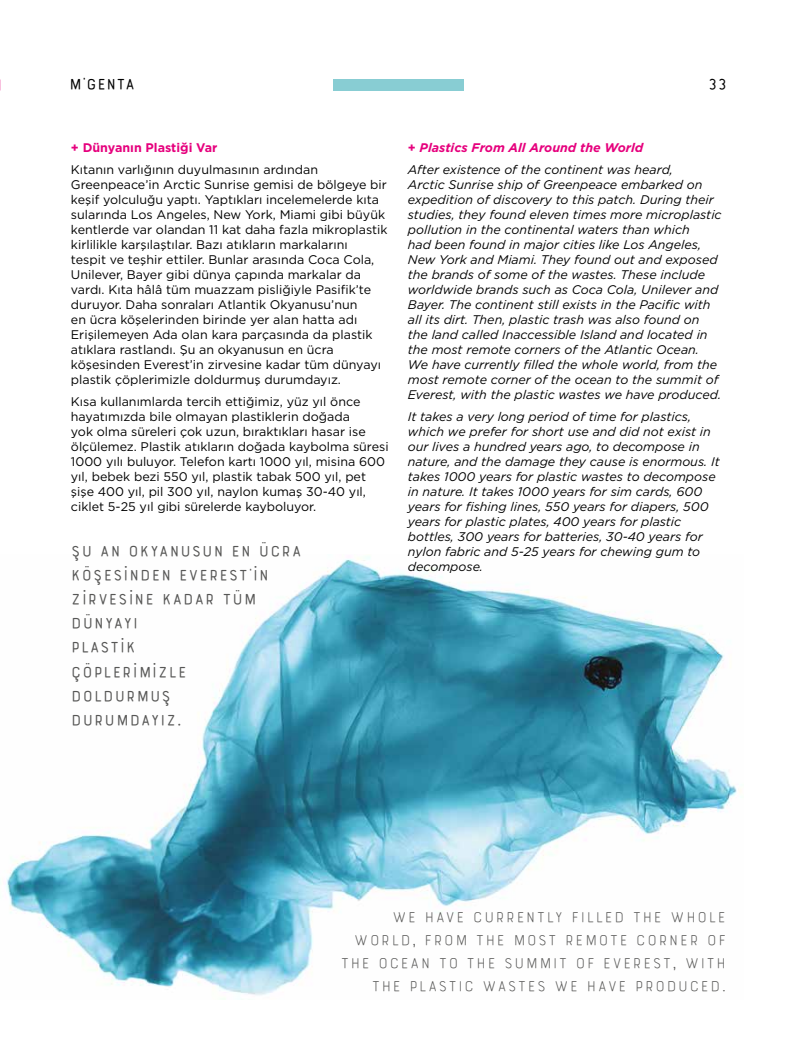
<style>
.page{position:relative;width:798px;height:1063px;background:#fff}
.page>*{position:absolute;margin:0;border:0;box-sizing:border-box;transform-origin:0 0}
.t1{font:500 17.5px/22.9px "Bourton Line";letter-spacing:.025em;color:#575756;text-align:right}
.t2{font:700 17.5px/24px "Bourton Line";letter-spacing:.025em;color:#575756}
.t3{font:700 17.5px "Bourton Line";color:#000}
.t4{font:italic 12.5px/15px "Gotham";color:#000}
.t5{font:12.5px/15px "Gotham";color:#000}
.t6{font:700 12.5px "Gotham";color:#e6007d}
.s1{font-weight:700;font-style:normal;color:#e6007d}
.s2{font-weight:700;color:#e6007d}
</style>
<div class="page">
<img style="left:6px;top:556px;width:735px;height:440px">
<div style="left:334px;top:80px;width:130px;height:11px;background:#88cdd3"></div>
<h1 class="t3" style="left:69px;top:74px;width:68px">M'GENTA</h1>
<h1 class="t3" style="left:707px;top:74px;width:21px">33</h1>
<p class="t6" style="left:71px;top:139px;width:148px">+ Dünyanın Plastiği Var</p>
<p class="t5" style="left:71px;top:162px;width:318px">Kıtanın varlığının duyulmasının ardından Greenpeace’in Arctic Sunrise gemisi de bölgeye bir keşif yolculuğu yaptı. Yaptıkları incelemelerde kıta sularında Los Angeles, New York, Miami gibi büyük kentlerde var olandan 11 kat daha fazla mikroplastik kirlilikle karşılaştılar. Bazı atıkların markalarını<br>tespit ve teşhir ettiler. Bunlar arasında Coca Cola, Unilever, Bayer gibi dünya çapında markalar da vardı. Kıta hâlâ tüm muazzam pisliğiyle Pasifik’te duruyor. Daha sonraları Atlantik Okyanusu’nun<br>en ücra köşelerinden birinde yer alan hatta adı Erişilemeyen Ada olan kara parçasında da plastik atıklara rastlandı. Şu an okyanusun en ücra köşesinden Everest’in zirvesine kadar tüm dünyayı plastik çöplerimizle doldurmuş durumdayız.</p>
<p class="t5" style="left:71px;top:394px;width:319px">Kısa kullanımlarda tercih ettiğimiz, yüz yıl önce hayatımızda bile olmayan plastiklerin doğada<br>yok olma süreleri çok uzun, bıraktıkları hasar ise ölçülemez. Plastik atıkların doğada kaybolma süresi 1000 yılı buluyor. Telefon kartı 1000 yıl, misina 600 yıl, bebek bezi 550 yıl, plastik tabak 500 yıl, pet şişe 400 yıl, pil 300 yıl, naylon kumaş 30-40 yıl, ciklet 5-25 yıl gibi sürelerde kayboluyor.</p>
<h1 class="t2" style="left:71px;top:540px;width:232px">ŞU AN OKYANUSUN EN ÜCRA<br>KÖŞESİNDEN EVEREST’İN<br>ZİRVESİNE KADAR TÜM<br>DÜNYAYI<br>PLASTİK<br>ÇÖPLERİMİZLE<br>DOLDURMUŞ<br>DURUMDAYIZ.</h1>
<p class="t4" style="left:407px;top:136px;width:266px;line-height:22.1px"><span class="s1">+</span> <span class="s2">Plastics From All Around the World<br></span>After existence of the continent was heard,</p>
<p class="t4" style="left:407px;top:177px;width:315px">Arctic Sunrise ship of Greenpeace embarked on expedition of discovery to this patch. During their studies, they found eleven times more microplastic pollution in the continental waters than which<br>had been found in major cities like Los Angeles, New York and Miami. They found out and exposed the brands of some of the wastes. These include worldwide brands such as Coca Cola, Unilever and Bayer. The continent still exists in the Pacific with all its dirt. Then, plastic trash was also found on the land called Inaccessible Island and located in the most remote corners of the Atlantic Ocean.<br>We have currently filled the whole world, from the most remote corner of the ocean to the summit of Everest, with the plastic wastes we have produced.</p>
<p class="t4" style="left:407px;top:409px;width:313px">It takes a very long period of time for plastics, which we prefer for short use and did not exist in our lives a hundred years ago, to decompose in nature, and the damage they cause is enormous. It takes 1000 years for plastic wastes to decompose in nature. It takes 1000 years for sim cards, 600 years for fishing lines, 550 years for diapers, 500 years for plastic plates, 400 years for plastic bottles, 300 years for batteries, 30-40 years for nylon fabric and 5-25 years for chewing gum to decompose.</p>
<h1 class="t1" style="left:340px;top:907px;width:387px">WE HAVE CURRENTLY FILLED THE WHOLE WORLD, FROM THE MOST REMOTE CORNER OF THE OCEAN TO THE SUMMIT OF EVEREST, WITH THE PLASTIC WASTES WE HAVE PRODUCED.</h1>
</div>
